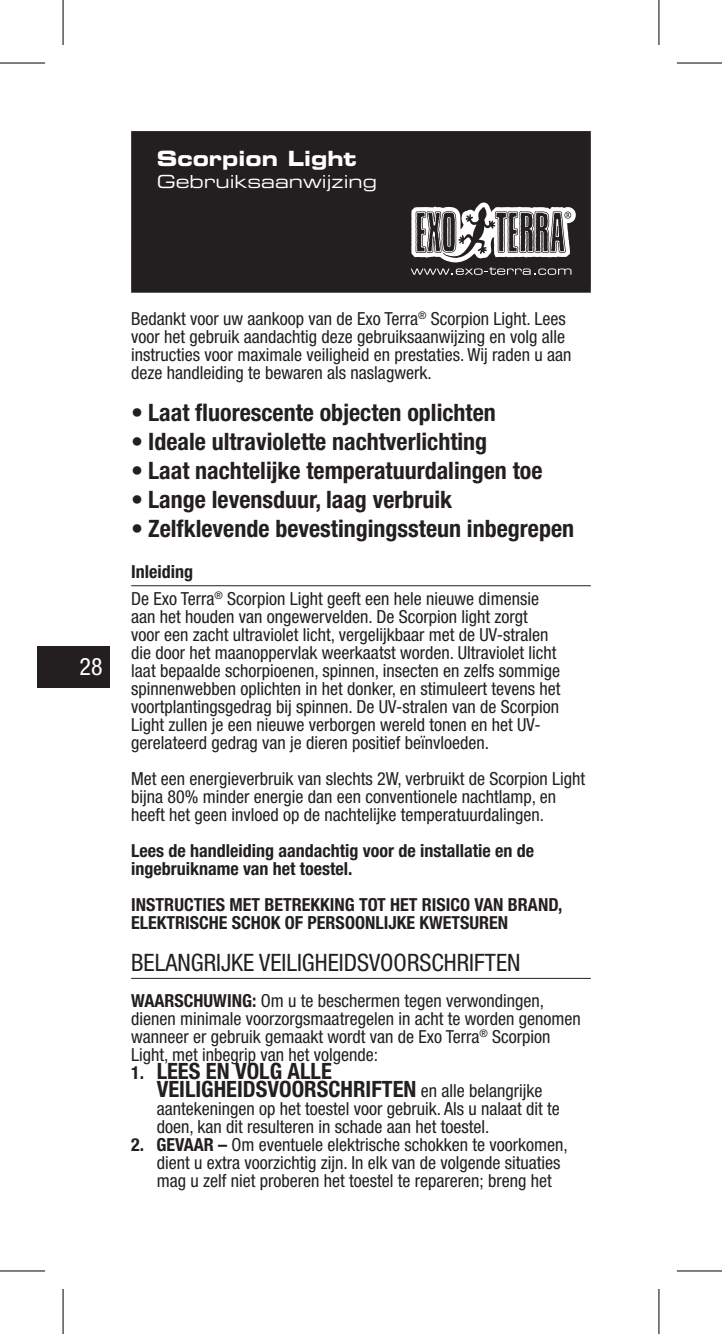
<style>
.page{position:relative;width:722px;height:1334px;background:#fff}
.page>*{position:absolute;margin:0;border:0;box-sizing:border-box;transform-origin:0 0}
.t1{font:700 condensed 24px "Helvetica Neue";color:#231f20}
.t2{font:condensed 24px "Helvetica Neue";color:#231f20}
.t3{font:condensed 24px "Helvetica Neue";color:#fff}
.t4{font:700 condensed 22.5px/18px "Helvetica Neue";color:#231f20}
.t5{font:21px "Eurostile Bold Extended Two";color:#fff;scale:.95 1}
.t6{font:condensed 18px/18px "Helvetica Neue";color:#231f20}
.t7{font:700 condensed 18px/18px "Helvetica Neue";color:#231f20}
.t8{font:18px "Eurostile Extended Two";color:#fff}
.s1{font-weight:700}
.s2{font-size:18px}
.s3{font-weight:400;font-size:18px}
</style>
<div class="page">
<div style="left:37px;top:646px;width:73px;height:41px;background:#231f20"></div>
<hr style="left:131px;top:585px;width:459px;height:1px;background:#231f20">
<hr style="left:131px;top:978px;width:459px;height:1px;background:#231f20">
<div style="left:133px;top:133px;width:456px;height:158px;background:#231f20"></div>
<div style="left:131px;top:131px;width:459px;height:162px;border:3px solid #231f20"></div>
<svg style="left:410px;top:202px;width:165px;height:73px"></svg>
<svg style="left:659px;top:0;width:1px;height:45px"></svg>
<svg style="left:659px;top:1289px;width:1px;height:45px"></svg>
<hr style="left:0;top:62px;width:45px;height:2px;background:#000">
<hr style="left:676px;top:62px;width:45px;height:2px;background:#000">
<hr style="left:0;top:1270px;width:45px;height:1px;background:#000">
<hr style="left:676px;top:1270px;width:45px;height:1px;background:#000">
<hr style="left:62px;top:0;width:2px;height:45px;background:#000">
<hr style="left:62px;top:1289px;width:2px;height:45px;background:#000">
<hr style="left:658px;top:0;width:1px;height:45px;background:#000">
<hr style="left:658px;top:1289px;width:1px;height:45px;background:#000">
<p class="t5" style="left:157px;top:144px;width:212px">Scorpion Light</p>
<p class="t8" style="left:157px;top:169px;width:222px">Gebruiksaanwijzing</p>
<h1 class="t3" style="left:79px;top:652px;width:25px">28</h1>
<p class="t6" style="left:131px;top:309px;width:441px">Bedankt voor uw aankoop van de Exo Terra<sup>®</sup> Scorpion Light. Lees voor het gebruik aandachtig deze gebruiksaanwijzing en volg alle instructies voor maximale veiligheid en prestaties. Wij raden u aan deze handleiding te bewaren als naslagwerk.</p>
<h1 class="t1" style="left:131px;top:398px;width:366px">• Laat fluorescente objecten oplichten</h1>
<h1 class="t1" style="left:131px;top:427px;width:357px">• Ideale ultraviolette nachtverlichting</h1>
<h1 class="t1" style="left:131px;top:456px;width:412px">• Laat nachtelijke temperatuurdalingen toe</h1>
<h1 class="t1" style="left:131px;top:485px;width:322px">• Lange levensduur, laag verbruik</h1>
<h1 class="t1" style="left:131px;top:514px;width:444px">• Zelfklevende bevestingingssteun inbegrepen</h1>
<p class="t6" style="left:131px;top:559px;width:409px;line-height:26.4px"><span class="s1">Inleiding<br></span>De Exo Terra<sup>®</sup> Scorpion Light geeft een hele nieuwe dimensie</p>
<p class="t6" style="left:131px;top:607px;width:431px">aan het houden van ongewervelden. De Scorpion light zorgt voor een zacht ultraviolet licht, vergelijkbaar met de UV-stralen die door het maanoppervlak weerkaatst worden. Ultraviolet licht laat bepaalde schorpioenen, spinnen, insecten en zelfs sommige spinnenwebben oplichten in het donker, en stimuleert tevens het voortplantingsgedrag bij spinnen. De UV-stralen van de Scorpion Light zullen je een nieuwe verborgen wereld tonen en het UV&shy;gerelateerd gedrag van je dieren positief beïnvloeden.</p>
<p class="t6" style="left:131px;top:769px;width:455px">Met een energieverbruik van slechts 2W, verbruikt de Scorpion Light bijna 80% minder energie dan een conventionele nachtlamp, en heeft het geen invloed op de nachtelijke temperatuurdalingen.</p>
<p class="t7" style="left:131px;top:841px;width:404px">Lees de handleiding aandachtig voor de installatie en de ingebruikname van het toestel.</p>
<p class="t7" style="left:131px;top:895px;width:432px">INSTRUCTIES MET BETREKKING TOT HET RISICO VAN BRAND,<br>ELEKTRISCHE SCHOK OF PERSOONLIJKE KWETSUREN</p>
<h1 class="t2" style="left:131px;top:948px;width:390px">BELANGRIJKE VEILIGHEIDSVOORSCHRIFTEN</h1>
<p class="t6" style="left:131px;top:991px;width:451px"><span class="s1">WAARSCHUWING:</span> Om u te beschermen tegen verwondingen, dienen minimale voorzorgsmaatregelen in acht te worden genomen wanneer er gebruik gemaakt wordt van de Exo Terra<sup>®</sup> Scorpion Light, met inbegrip van het volgende:</p>
<p class="t4" style="left:157px;top:1062px;width:387px;text-indent:-26px"><span class="s2">1.</span> LEES EN VOLG ALLE<br>VEILIGHEIDSVOORSCHRIFTEN <span class="s3">en alle belangrijke</span></p>
<p class="t6" style="left:157px;top:1099px;width:404px">aantekeningen op het toestel voor gebruik. Als u nalaat dit te doen, kan dit resulteren in schade aan het toestel.</p>
<p class="t6" style="left:157px;top:1135px;width:412px;text-indent:-26px"><span class="s1">2. GEVAAR –</span> Om eventuele elektrische schokken te voorkomen, dient u extra voorzichtig zijn. In elk van de volgende situaties mag u zelf niet proberen het toestel te repareren; breng het</p>
</div>
